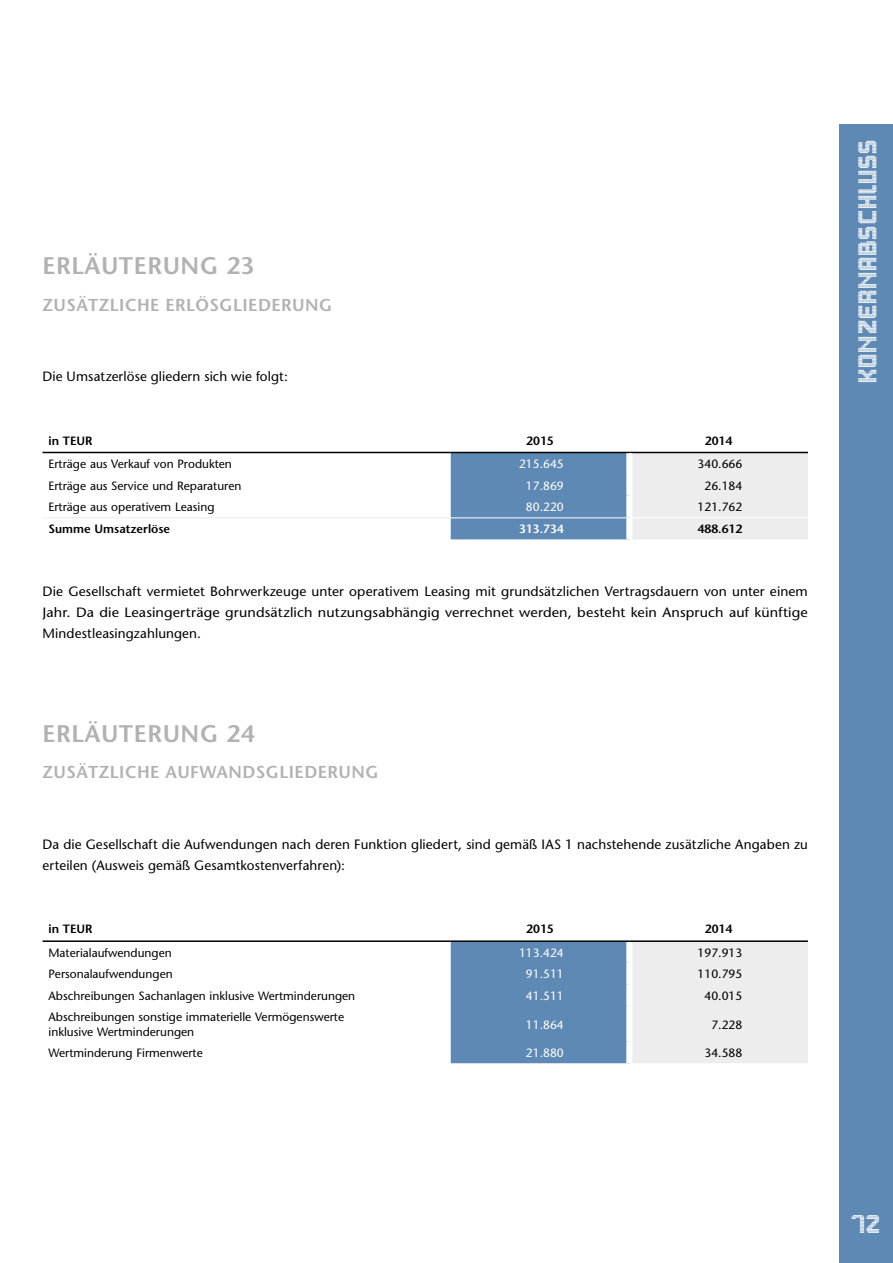
<style>
.page{position:relative;width:893px;height:1263px;background:#fff}
.page>*{position:absolute;margin:0;border:0;box-sizing:border-box;transform-origin:0 0}
._2016-TITEL_groß{font:600 24px "Stone Sans";letter-spacing:.025em;color:#b3b2b2}
.t1{font:22.5px "Sams Town";letter-spacing:.05em;color:#fff}
._2016-TITEL_medium{font:600 17.25px "Stone Sans";letter-spacing:.025em;color:#b3b2b2}
._2016-Fließtext{font:13.5px/21px "Stone Sans";letter-spacing:.01em;color:#000;text-align:justify}
.Aufzählungszeichen{font:12px/14.4px "Stone Sans";color:#000}
.Aufzählungszeichen-2{font:600 12px "Stone Sans";color:#000}
.Aufzählungszeichen-3{font:12px "Stone Sans";color:#fff}
.Aufzählungszeichen-4{font:600 12px "Stone Sans";color:#fff}
</style>
<div class="page">
<div style="left:839px;top:124px;width:54px;height:1139px;background:#5d89b4"></div>
<svg style="left:451px;top:453px;width:357px;height:86px;background:#a5bad0"></svg>
<hr style="left:451px;top:452px;width:178px;height:1px;background:#000">
<hr style="left:629px;top:452px;width:179px;height:1px;background:#000">
<hr style="left:43px;top:517px;width:408px;height:1px;background:#ededed">
<hr style="left:451px;top:517px;width:175px;height:1px;background:#fff">
<hr style="left:632px;top:517px;width:176px;height:1px;background:#fff">
<hr style="left:43px;top:452px;width:408px;height:1px;background:#000">
<div style="left:626px;top:453px;width:6px;height:21px;background:#fff"></div>
<div style="left:626px;top:474px;width:6px;height:21px;background:#fff"></div>
<div style="left:626px;top:495px;width:6px;height:23px;background:#fff"></div>
<div style="left:626px;top:518px;width:6px;height:21px;background:#fff"></div>
<svg style="left:451px;top:942px;width:357px;height:121px;background:#a5bbd0"></svg>
<div style="left:626px;top:942px;width:6px;height:21px;background:#fff"></div>
<div style="left:626px;top:963px;width:6px;height:21px;background:#fff"></div>
<div style="left:626px;top:984px;width:6px;height:22px;background:#fff"></div>
<div style="left:626px;top:1006px;width:6px;height:36px;background:#fff"></div>
<div style="left:626px;top:1042px;width:6px;height:21px;background:#fff"></div>
<hr style="left:451px;top:940px;width:178px;height:2px;background:#000">
<hr style="left:629px;top:940px;width:179px;height:2px;background:#000">
<hr style="left:43px;top:940px;width:408px;height:2px;background:#000">
<p class="_2016-TITEL_groß" style="left:43px;top:251px;width:214px">ERLÄUTERUNG 23</p>
<p class="_2016-TITEL_medium" style="left:43px;top:294px;width:291px">ZUSÄTZLICHE ERLÖSGLIEDERUNG</p>
<p class="_2016-Fließtext" style="left:43px;top:366px;width:247px">Die Umsatzerlöse gliedern sich wie folgt:</p>
<p class="Aufzählungszeichen-2" style="left:49px;top:433px;width:46px">in TEUR</p>
<p class="Aufzählungszeichen-2" style="left:526px;top:433px;width:29px">2015</p>
<p class="Aufzählungszeichen-2" style="left:705px;top:433px;width:29px">2014</p>
<p class="Aufzählungszeichen" style="left:49px;top:456px;width:185px">Erträge aus Verkauf von Produkten</p>
<p class="Aufzählungszeichen-3" style="left:519px;top:456px;width:46px">215.645</p>
<p class="Aufzählungszeichen" style="left:698px;top:456px;width:46px">340.666</p>
<p class="Aufzählungszeichen" style="left:49px;top:478px;width:194px">Erträge aus Service und Reparaturen</p>
<p class="Aufzählungszeichen-3" style="left:526px;top:478px;width:39px">17.869</p>
<p class="Aufzählungszeichen" style="left:704px;top:478px;width:39px">26.184</p>
<p class="Aufzählungszeichen" style="left:49px;top:500px;width:168px">Erträge aus operativem Leasing</p>
<p class="Aufzählungszeichen-3" style="left:526px;top:499px;width:39px">80.220</p>
<p class="Aufzählungszeichen" style="left:698px;top:500px;width:46px">121.762</p>
<p class="Aufzählungszeichen-2" style="left:49px;top:522px;width:123px">Summe Umsatzerlöse</p>
<p class="Aufzählungszeichen-4" style="left:519px;top:522px;width:46px">313.734</p>
<p class="Aufzählungszeichen-2" style="left:698px;top:522px;width:46px">488.612</p>
<p class="_2016-Fließtext" style="left:43px;top:581px;width:767px">Die Gesellschaft vermietet Bohrwerkzeuge unter operativem Leasing mit grundsätzlichen Vertragsdauern von unter einem Jahr. Da die Leasingerträge grundsätzlich nutzungsabhängig verrechnet werden, besteht kein Anspruch auf künftige Mindestleasingzahlungen.</p>
<p class="_2016-TITEL_groß" style="left:43px;top:719px;width:214px">ERLÄUTERUNG 24</p>
<p class="_2016-TITEL_medium" style="left:43px;top:762px;width:337px">ZUSÄTZLICHE AUFWANDSGLIEDERUNG</p>
<p class="_2016-Fließtext" style="left:43px;top:833px;width:767px">Da die Gesellschaft die Aufwendungen nach deren Funktion gliedert, sind gemäß IAS 1 nachstehende zusätzliche Angaben zu erteilen (Ausweis gemäß Gesamtkostenverfahren):</p>
<p class="Aufzählungszeichen-2" style="left:49px;top:922px;width:46px">in TEUR</p>
<p class="Aufzählungszeichen-2" style="left:526px;top:922px;width:29px">2015</p>
<p class="Aufzählungszeichen-2" style="left:705px;top:922px;width:29px">2014</p>
<p class="Aufzählungszeichen" style="left:49px;top:945px;width:125px">Materialaufwendungen</p>
<p class="Aufzählungszeichen-3" style="left:519px;top:945px;width:46px">113.424</p>
<p class="Aufzählungszeichen" style="left:698px;top:945px;width:46px">197.913</p>
<p class="Aufzählungszeichen" style="left:49px;top:967px;width:126px">Personalaufwendungen</p>
<p class="Aufzählungszeichen-3" style="left:526px;top:967px;width:39px">91.511</p>
<p class="Aufzählungszeichen" style="left:698px;top:967px;width:46px">110.795</p>
<p class="Aufzählungszeichen" style="left:49px;top:988px;width:308px">Abschreibungen Sachanlagen inklusive Wertminderungen</p>
<p class="Aufzählungszeichen-3" style="left:526px;top:988px;width:39px">41.511</p>
<p class="Aufzählungszeichen" style="left:704px;top:988px;width:39px">40.015</p>
<p class="Aufzählungszeichen" style="left:49px;top:1010px;width:297px">Abschreibungen sonstige immaterielle Vermögenswerte inklusive Wertminderungen</p>
<p class="Aufzählungszeichen-3" style="left:526px;top:1017px;width:39px">11.864</p>
<p class="Aufzählungszeichen" style="left:711px;top:1017px;width:32px">7.228</p>
<p class="Aufzählungszeichen" style="left:49px;top:1046px;width:156px">Wertminderung Firmenwerte</p>
<p class="Aufzählungszeichen-3" style="left:526px;top:1046px;width:39px">21.880</p>
<p class="Aufzählungszeichen" style="left:704px;top:1046px;width:39px">34.588</p>
<h2 class="t1" style="left:855px;top:383px;width:244px;rotate:-90deg">KONZERNABSCHLUSS</h2>
<h2 class="t1" style="left:851px;top:1212px;width:31px">72</h2>
</div>
